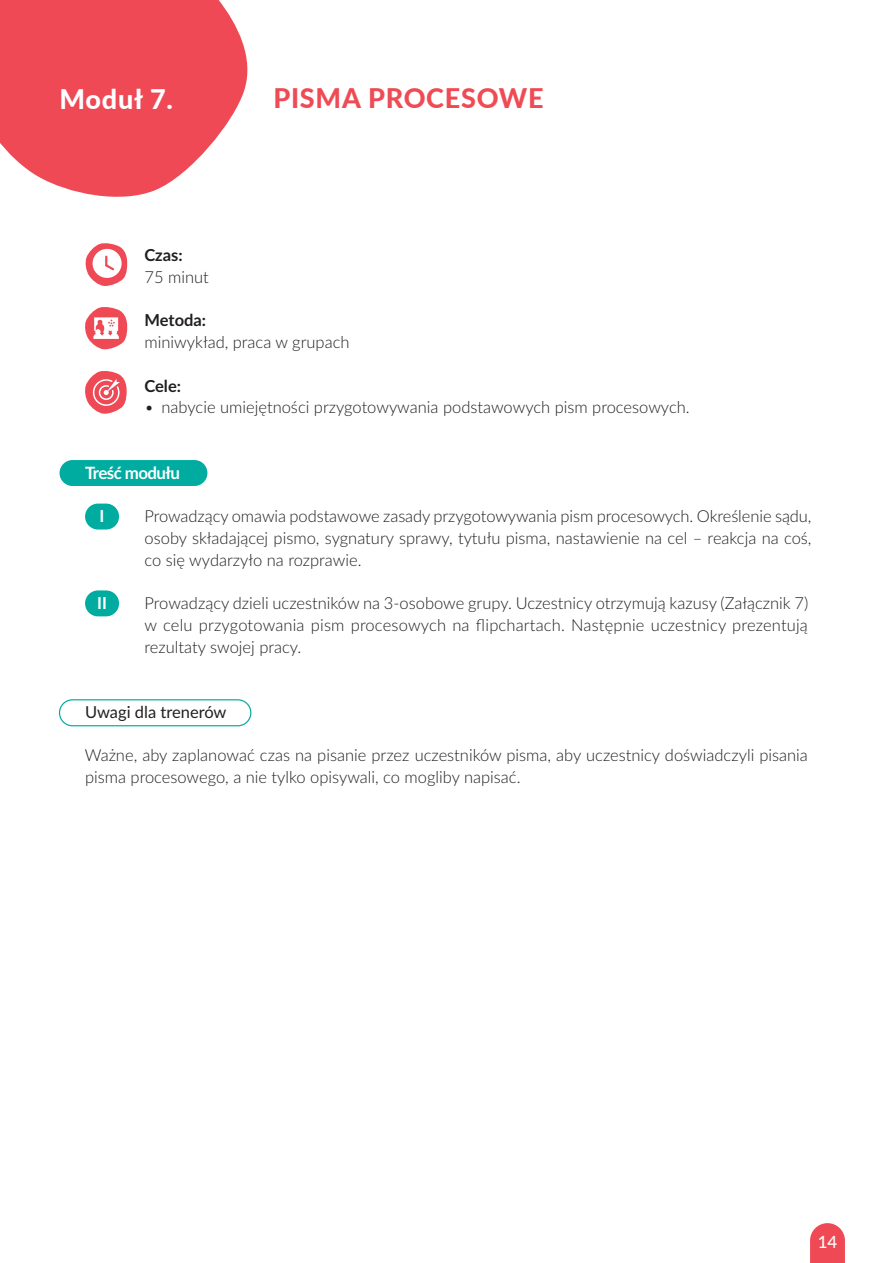
<style>
.page{position:relative;width:893px;height:1263px;background:#fff}
.page>*{position:absolute;margin:0;border:0;box-sizing:border-box;transform-origin:0 0}
.t1{font:800 27px "Lato";letter-spacing:.03em;color:#ef4b55}
.t2{font:800 27px "Lato";letter-spacing:.03em;color:#fff}
.t3{font:700 16.95px "Lato";letter-spacing:-.035em;color:#fff}
.t4{font:500 16.8px "Lato";color:#fff}
.t5{font:300 16.5px/21.8px "Lato";color:#231f20;text-align:justify}
.t6{font:700 16.5px "Lato";color:#231f20}
.t7{font:16.5px "Lato";color:#231f20}
.t8{font:700 16.5px "Lato";color:#fff}
</style>
<div class="page">
<svg style="left:810px;top:1223px;width:35px;height:40px"></svg>
<svg style="left:85px;top:243px;width:43px;height:43px"></svg>
<svg style="left:85px;top:371px;width:42px;height:43px"></svg>
<svg style="left:85px;top:307px;width:43px;height:43px"></svg>
<svg style="left:0;top:0;width:248px;height:197px;background:#f1626d"></svg>
<div style="left:85px;top:504px;width:34px;height:25px;background:#00aca0;border-radius:13px"></div>
<div style="left:85px;top:590px;width:34px;height:26px;background:#00aca0;border-radius:13px"></div>
<div style="left:59px;top:699px;width:192px;height:27px;border:1px solid #00aca0;border-radius:13px"></div>
<div style="left:60px;top:460px;width:147px;height:26px;background:#00aca0;border-radius:13px"></div>
<h1 class="t2" style="left:60px;top:87px;width:115px">Moduł 7.</h1>
<h1 class="t1" style="left:273px;top:86px;width:272px">PISMA PROCESOWE</h1>
<p class="t6" style="left:144px;top:248px;width:40px">Czas:</p>
<p class="t5" style="left:145px;top:267px;width:66px">75 minut</p>
<p class="t6" style="left:145px;top:313px;width:63px">Metoda:</p>
<p class="t5" style="left:145px;top:332px;width:206px">miniwykład, praca w grupach</p>
<p class="t6" style="left:144px;top:378px;width:38px">Cele:</p>
<p class="t5" style="left:145px;top:397px;width:547px">• nabycie umiejętności przygotowywania podstawowych pism procesowych.</p>
<p class="t3" style="left:85px;top:465px;width:97px">Treść modułu</p>
<p class="t8" style="left:100px;top:509px;width:6px">I</p>
<p class="t8" style="left:97px;top:596px;width:11px">II</p>
<p class="t5" style="left:145px;top:506px;width:668px">Prowadzący omawia podstawowe zasady przygotowywania pism procesowych. Określenie sądu, osoby składającej pismo, sygnatury sprawy, tytułu pisma, nastawienie na cel – reakcja na coś, co się wydarzyło na rozprawie.</p>
<p class="t5" style="left:145px;top:593px;width:665px">Prowadzący dzieli uczestników na 3-osobowe grupy. Uczestnicy otrzymują kazusy (Załącznik 7) w celu przygotowania pism procesowych na flipchartach. Następnie uczestnicy prezentują rezultaty swojej pracy.</p>
<p class="t7" style="left:85px;top:704px;width:143px">Uwagi dla trenerów</p>
<p class="t5" style="left:85px;top:745px;width:725px">Ważne, aby zaplanować czas na pisanie przez uczestników pisma, aby uczestnicy doświadczyli pisania pisma procesowego, a nie tylko opisywali, co mogliby napisać.</p>
<p class="t4" style="left:818px;top:1235px;width:21px">14</p>
</div>
